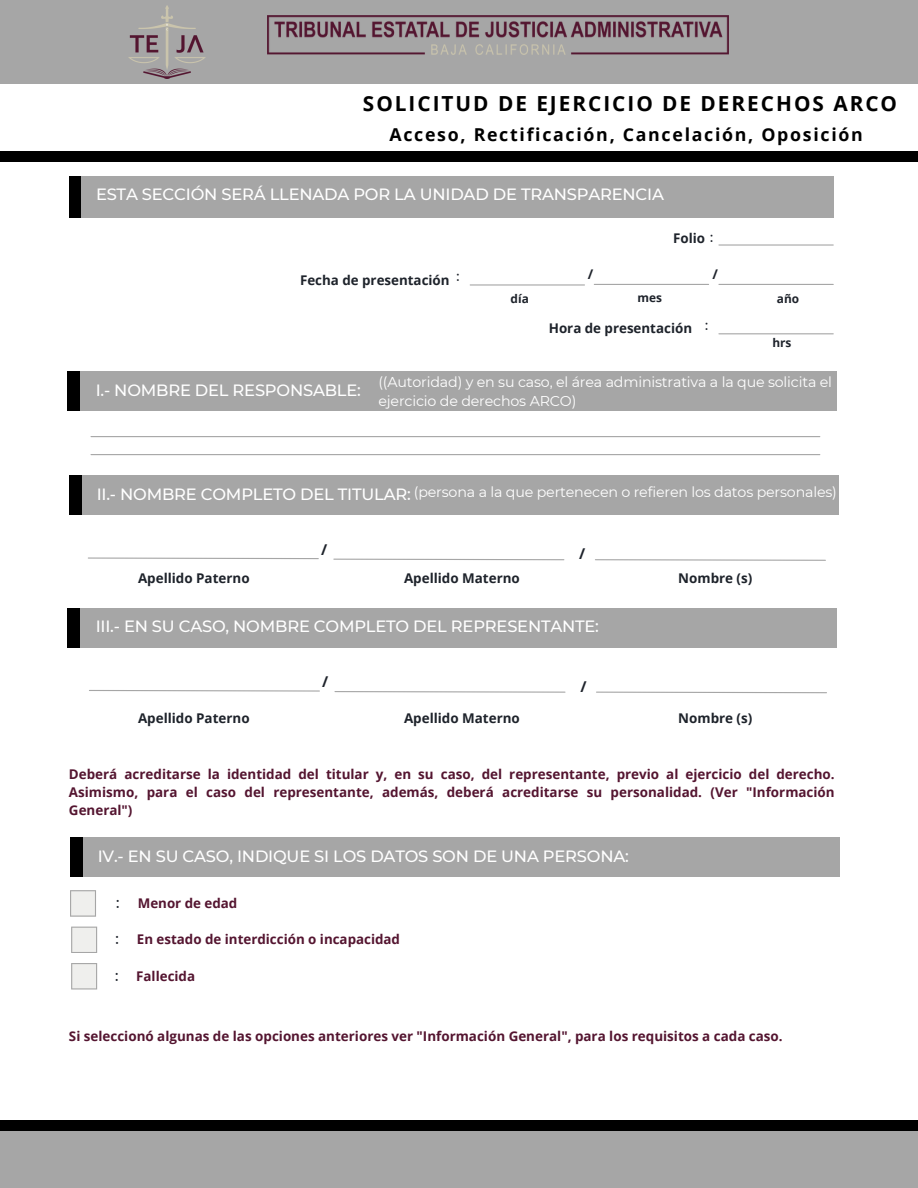
<style>
.page{position:relative;width:918px;height:1188px;background:#fff}
.page>*{position:absolute;margin:0;border:0;box-sizing:border-box;transform-origin:0 0}
.t1{font:700 20.7px "Open Sans";letter-spacing:.095em;color:#000}
.t2{font:700 17.7px "Open Sans";letter-spacing:.095em;color:#000}
.t3{font:500 16.35px "Montserrat";letter-spacing:-.01em;color:#fff}
.t4{font:700 14.85px "Open Sans";color:#1e232b}
.t5{font:500 14.85px "Montserrat";color:#1e232b}
.t6{font:14.25px/19.2px "Montserrat";letter-spacing:-.01em;color:#fff}
.t7{font:700 13.35px/17.9px "Open Sans";color:#541530;text-align:justify}
.t8{font:700 13.35px "Open Sans";color:#1e232b}
.t9{font:500 13.35px "Montserrat";color:#1e232b}
.t10{font:700 11.85px "Open Sans";color:#1e232b}
.s1{font-family:"Montserrat";font-weight:500}
</style>
<div class="page">
<div style="left:68px;top:371px;width:21px;height:39px;background:#000"></div>
<div style="left:81px;top:371px;width:756px;height:39px;background:#a6a6a6"></div>
<div style="left:0;top:0;width:918px;height:83px;background:#a6a6a6"></div>
<img style="left:268px;top:15px;width:461px;height:40px">
<img style="left:128px;top:5px;width:78px;height:74px">
<div style="left:0;top:151px;width:918px;height:11px;background:#000"></div>
<div style="left:69px;top:176px;width:23px;height:42px;background:#000"></div>
<div style="left:81px;top:176px;width:753px;height:42px;background:#a6a6a6"></div>
<hr style="left:470px;top:284px;width:114px;height:2px;background:#a6a6a6">
<hr style="left:594px;top:284px;width:115px;height:1px;background:#a6a6a6">
<hr style="left:719px;top:284px;width:114px;height:1px;background:#a6a6a6">
<hr style="left:719px;top:333px;width:114px;height:1px;background:#a6a6a6">
<hr style="left:719px;top:244px;width:114px;height:2px;background:#a6a6a6">
<div style="left:0;top:1130px;width:918px;height:58px;background:#a6a6a6"></div>
<div style="left:0;top:1120px;width:918px;height:10px;background:#000"></div>
<svg style="left:88px;top:557px;width:231px;height:3px"></svg>
<svg style="left:333px;top:558px;width:232px;height:3px"></svg>
<svg style="left:595px;top:559px;width:231px;height:2px"></svg>
<div style="left:69px;top:476px;width:21px;height:39px;background:#000"></div>
<div style="left:82px;top:476px;width:756px;height:39px;background:#a6a6a6"></div>
<hr style="left:91px;top:436px;width:729px;height:1px;background:#a6a6a6">
<hr style="left:91px;top:454px;width:729px;height:1px;background:#a6a6a6">
<svg style="left:89px;top:690px;width:231px;height:2px"></svg>
<svg style="left:334px;top:691px;width:232px;height:2px"></svg>
<svg style="left:596px;top:691px;width:231px;height:3px"></svg>
<div style="left:68px;top:608px;width:21px;height:39px;background:#000"></div>
<div style="left:81px;top:608px;width:756px;height:39px;background:#a6a6a6"></div>
<div style="left:70px;top:838px;width:21px;height:39px;background:#000"></div>
<div style="left:83px;top:838px;width:756px;height:39px;background:#a6a6a6"></div>
<svg style="left:70px;top:890px;width:26px;height:27px"></svg>
<svg style="left:71px;top:927px;width:26px;height:26px"></svg>
<svg style="left:71px;top:963px;width:26px;height:27px"></svg>
<p class="t1" style="left:363px;top:88px;width:536px">SOLICITUD DE EJERCICIO DE DERECHOS ARCO</p>
<p class="t2" style="left:389px;top:122px;width:475px">Acceso, Rectificación, Cancelación, Oposición</p>
<h3 class="t3" style="left:96px;top:185px;width:569px">ESTA SECCIÓN SERÁ LLENADA POR LA UNIDAD DE TRANSPARENCIA</h3>
<h4 class="t8" style="left:673px;top:229px;width:42px">Folio <span class="s1">:</span></h4>
<h2 class="t8" style="left:300px;top:270px;width:151px">Fecha de presentación</h2>
<p class="t9" style="left:456px;top:268px;width:5px">:</p>
<h4 class="t8" style="left:588px;top:265px;width:7px">/</h4>
<p class="t8" style="left:712px;top:265px;width:7px">/</p>
<p class="t8" style="left:549px;top:319px;width:145px">Hora de presentación</p>
<p class="t9" style="left:705px;top:317px;width:5px">:</p>
<p class="t10" style="left:511px;top:290px;width:20px">día</p>
<p class="t10" style="left:638px;top:290px;width:26px">mes</p>
<p class="t10" style="left:777px;top:290px;width:24px">año</p>
<h4 class="t10" style="left:772px;top:335px;width:21px">hrs</h4>
<p class="t3" style="left:96px;top:380px;width:267px">I.- NOMBRE DEL RESPONSABLE:</p>
<h4 class="t6" style="left:378px;top:372px;width:455px">((Autoridad) y en su caso, el área administrativa a la que solicita el ejercicio de derechos ARCO)</h4>
<h4 class="t6" style="left:414px;top:482px;width:425px">(persona a la que pertenecen o refieren los datos personales)</h4>
<h4 class="t3" style="left:97px;top:484px;width:316px">II.- NOMBRE COMPLETO DEL TITULAR:</h4>
<p class="t4" style="left:321px;top:539px;width:8px">/</p>
<h2 class="t4" style="left:579px;top:543px;width:8px">/</h2>
<h5 class="t8" style="left:138px;top:569px;width:113px">Apellido Paterno</h5>
<h5 class="t8" style="left:404px;top:569px;width:117px">Apellido Materno</h5>
<h2 class="t8" style="left:678px;top:569px;width:76px">Nombre (s)</h2>
<h4 class="t3" style="left:96px;top:617px;width:505px">III.- EN SU CASO, NOMBRE COMPLETO DEL REPRESENTANTE:</h4>
<h2 class="t4" style="left:322px;top:671px;width:8px">/</h2>
<p class="t4" style="left:580px;top:676px;width:8px">/</p>
<h4 class="t8" style="left:138px;top:708px;width:113px">Apellido Paterno</h4>
<p class="t8" style="left:404px;top:708px;width:117px">Apellido Materno</p>
<h4 class="t8" style="left:678px;top:708px;width:76px">Nombre (s)</h4>
<h4 class="t7" style="left:69px;top:765px;width:767px">Deberá acreditarse la identidad del titular y, en su caso, del representante, previo al ejercicio del derecho.<br>Asimismo, para el caso del representante, además, deberá acreditarse su personalidad. (Ver "Información General")</h4>
<h2 class="t3" style="left:98px;top:846px;width:533px">IV.- EN SU CASO, INDIQUE SI LOS DATOS SON DE UNA PERSONA:</h2>
<h4 class="t5" style="left:116px;top:894px;width:5px">:</h4>
<p class="t7" style="left:138px;top:894px;width:101px">Menor de edad</p>
<h4 class="t5" style="left:115px;top:930px;width:5px">:</h4>
<p class="t7" style="left:137px;top:930px;width:265px">En estado de interdicción o incapacidad</p>
<h4 class="t5" style="left:115px;top:966px;width:5px">:</h4>
<p class="t7" style="left:136px;top:967px;width:60px">Fallecida</p>
<h4 class="t7" style="left:69px;top:1027px;width:715px">Si seleccionó algunas de las opciones anteriores ver "Información General", para los requisitos a cada caso.</h4>
</div>
